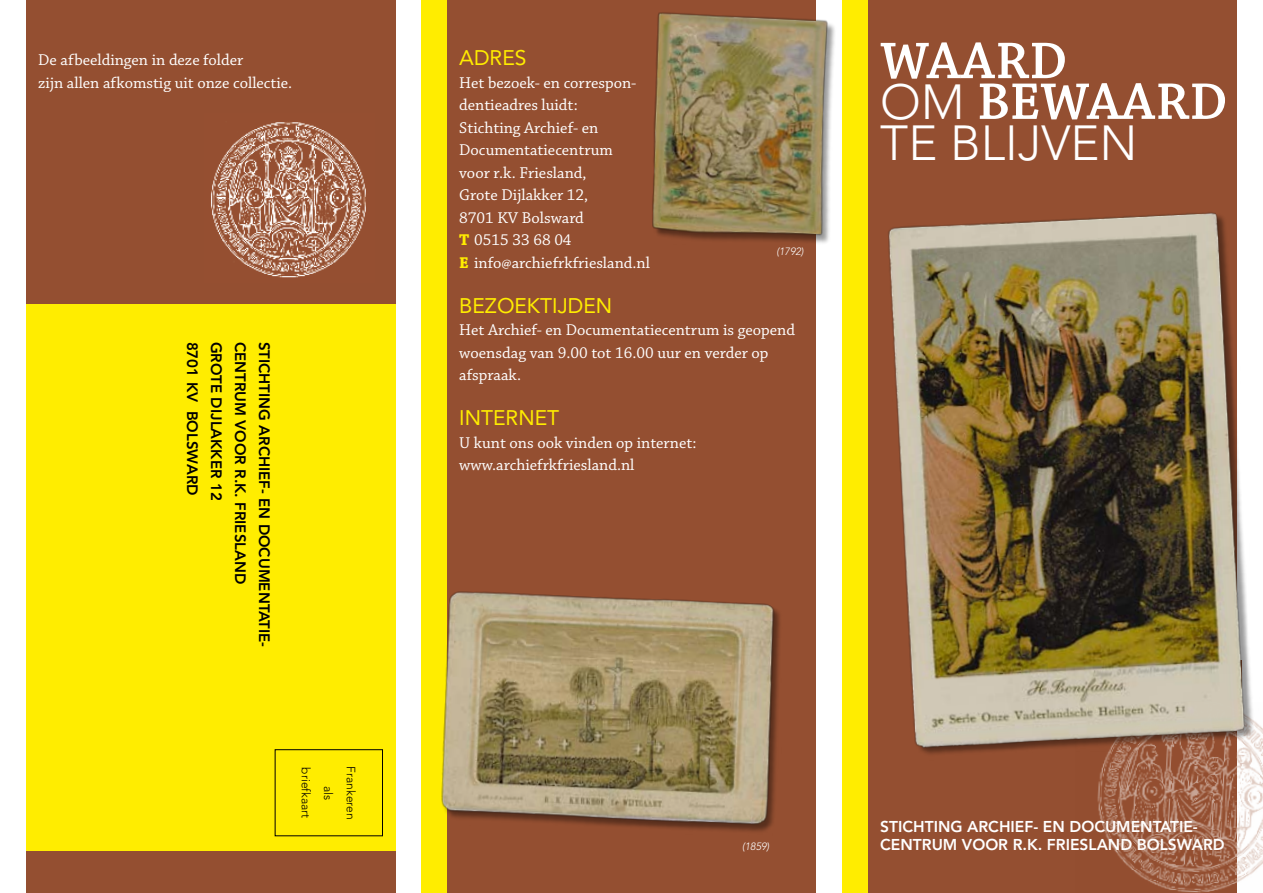
<style>
.page{position:relative;width:1263px;height:893px;background:#fff}
.page>*{position:absolute;margin:0;border:0;box-sizing:border-box;transform-origin:0 0}
.t1{font:600 54.3px/40.8px "Chaparral Pro";letter-spacing:.01em;color:#fff}
.t2{font:300 48.9px "Avenir LT Std";color:#fff}
.t3{font:21px "Avenir LT Std";color:#ffed00}
.t4{font:16.5px/22.5px "Chaparral Pro";color:#fff}
.t5{font:800 15.6px/18px "Avenir LT Std";color:#fff}
.t6{font:800 15px/24px "Avenir LT Std";color:#000}
.t7{font:300 12px/22.5px "Avenir LT Std";color:#000;text-align:center}
.t8{font:italic 300 10.5px "Avenir LT Std";color:#fff}
.s1{font-family:"Avenir LT Std";font-weight:300;font-size:48.9px}
.s2{font-weight:700;color:#ffed00}
</style>
<div class="page">
<div style="left:26px;top:0;width:369px;height:893px;background:#944f31"></div>
<div style="left:446px;top:0;width:370px;height:893px;background:#944f31"></div>
<div style="left:867px;top:0;width:370px;height:893px;background:#944f31"></div>
<img style="left:1097px;top:793px;width:140px;height:100px">
<img style="left:1237px;top:793px;width:26px;height:90px">
<div style="left:842px;top:0;width:25px;height:893px;background:#ffed00"></div>
<div style="left:421px;top:0;width:25px;height:893px;background:#ffed00"></div>
<div style="left:889px;top:212px;width:374px;height:581px;background:#000;opacity:.4"></div>
<img style="left:889px;top:212px;width:374px;height:553px">
<div style="left:26px;top:304px;width:369px;height:546px;background:#ffed00"></div>
<div style="left:275px;top:749px;width:108px;height:87px;border:1px solid #000"></div>
<div style="left:652px;top:13px;width:238px;height:257px;background:#000;opacity:.4"></div>
<img style="left:652px;top:12px;width:185px;height:232px">
<div style="left:442px;top:592px;width:399px;height:300px;background:#000;opacity:.4"></div>
<img style="left:441px;top:569px;width:350px;height:275px">
<img style="left:211px;top:122px;width:155px;height:156px">
<p class="t4" style="left:38px;top:49px;width:256px">De afbeeldingen in deze folder<br>zijn allen afkomstig uit onze collectie.</p>
<h1 class="t1" style="left:880px;top:42px;width:349px">WAARD<br><span class="s1">OM</span> BEWAARD</h1>
<h2 class="t2" style="left:880px;top:114px;width:259px">TE BLIJVEN</h2>
<p class="t3" style="left:459px;top:46px;width:69px">ADRES</p>
<p class="t4" style="left:459px;top:72px;width:192px">Het bezoek- en correspon&shy;dentieadres luidt:<br>Stichting Archief- en<br>Documentatiecentrum<br>voor r.k. Friesland,<br>Grote Dijlakker 12,<br>8701 KV Bolsward<br><span class="s2">T</span> 0515 33 68 04<br><span class="s2">E</span> info@archiefrkfriesland.nl</p>
<p class="t3" style="left:459px;top:293px;width:154px">BEZOEKTIJDEN</p>
<p class="t4" style="left:459px;top:319px;width:337px">Het Archief- en Documentatiecentrum is geopend woensdag van 9.00 tot 16.00 uur en verder op afspraak.</p>
<p class="t3" style="left:459px;top:406px;width:101px">I NTERNET</p>
<p class="t4" style="left:459px;top:432px;width:239px">U kunt ons ook vinden op internet: www.archiefrkfriesland.nl</p>
<p class="t8" style="left:776px;top:245px;width:29px">(1792)</p>
<p class="t6" style="left:276px;top:342px;width:307px;rotate:90deg">STICHTING ARCHIEF- EN DOCUMENTATIE-<br>CENTRUM VOOR R.K. FRIESLAND<br>GROTE DIJLAKKER 12<br>8701 KV BOLSWARD</p>
<p class="t7" style="left:362px;top:766px;width:55px;rotate:90deg">FRANKEREN<br>ALS<br>BRIEFKAART</p>
<p class="t8" style="left:742px;top:841px;width:29px">(1859)</p>
<p class="t5" style="left:880px;top:818px;width:344px">STICHTING ARCHIEF- EN DOCUMENTATIE-<br>CENTRUM VOOR R.K. FRIESLAND BOLSWARD</p>
</div>
